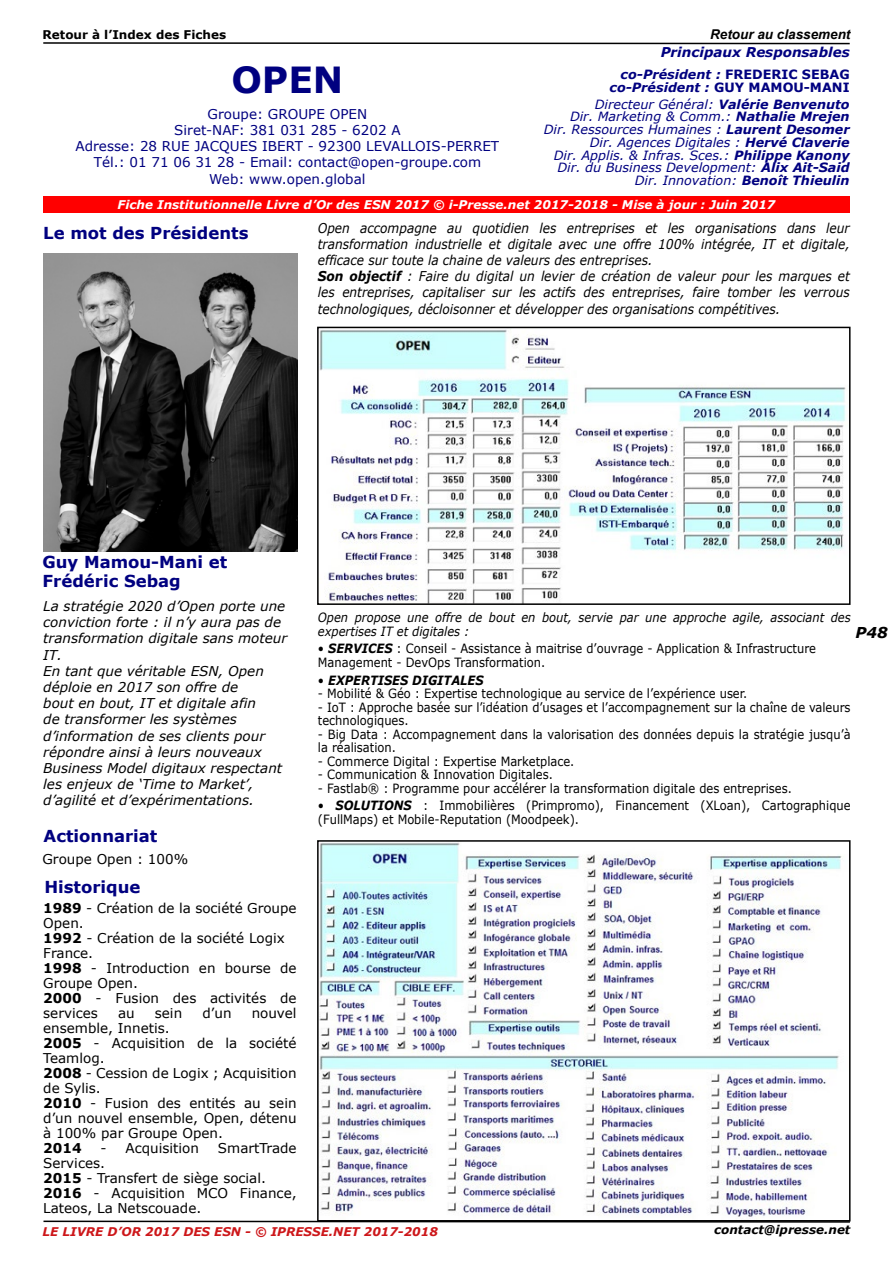
<style>
.page{position:relative;width:893px;height:1263px;background:#fff}
.page>*{position:absolute;margin:0;border:0;box-sizing:border-box;transform-origin:0 0}
.t1{font:700 36px "Verdana";color:#000080}
.t2{font:700 16.5px/19.8px "Verdana";color:#000080}
.t3{font:italic 700 15px "Verdana";color:#000}
.t4{font:13.5px/15px "Verdana";color:#000}
.t5{font:italic 13.5px/16.2px "Verdana";color:#000;scale:.9 1}
.t6{font:italic 13.5px/16.2px "Verdana";color:#000}
.t7{font:13.5px/16.2px "Verdana";color:#000080;text-align:center}
.t8{font:italic 700 13.5px "Verdana";color:#000080}
.t9{font:italic 700 13.5px "Arial";color:#000}
.t10{font:700 13.5px "Verdana";color:#000}
.t11{font:12.75px/13.5px "Verdana";color:#000;scale:.9 1}
.t12{font:italic 12.75px/12.8px "Verdana";color:#000080;text-align:right}
.t13{font:italic 12.75px/13.5px "Verdana";color:#000;scale:.9 1}
.t14{font:italic 700 12.75px/12.8px "Verdana";color:#000080;text-align:right}
.t15{font:italic 700 12.75px "Verdana";color:#000;scale:.9 1}
.t16{font:italic 700 12px "Verdana";color:#fff}
.t17{font:italic 700 12px "Verdana";color:#cd171a}
.t18{font:700 12px "Verdana";color:#000}
.t19{font:italic 700 12px "Verdana";color:#000}
.s1{font-style:normal}
.s2{font-weight:700}
.s3{font-weight:700;font-style:italic}
.s4{font-weight:400;font-style:normal}
</style>
<div class="page">
<div style="left:43px;top:196px;width:807px;height:17px;background:#f00"></div>
<svg style="left:43px;top:42px;width:807px;height:3px"></svg>
<svg style="left:43px;top:1220px;width:808px;height:3px;background:#5e5e5e"></svg>
<img style="left:43px;top:253px;width:255px;height:299px">
<img style="left:320px;top:330px;width:526px;height:272px">
<div style="left:317px;top:327px;width:533px;height:278px;border:2px solid #000"></div>
<img style="left:320px;top:843px;width:522px;height:374px">
<div style="left:317px;top:840px;width:533px;height:381px;border:2px solid #000"></div>
<p class="t18" style="left:43px;top:26px;width:185px">Retour à l’Index des Fiches</p>
<h1 class="t1" style="left:231px;top:55px;width:114px">OPEN</h1>
<p class="t7" style="left:76px;top:106px;width:425px">Groupe: GROUPE OPEN<br>Siret-NAF: 381 031 285 - 6202 A<br>Adresse: 28 RUE JACQUES IBERT - 92300 LEVALLOIS-PERRET Tél.: 01 71 06 31 28 - Email: contact@open-groupe.com Web: www.open.global</p>
<p class="t9" style="left:710px;top:25px;width:142px">Retour au classement</p>
<p class="t8" style="left:661px;top:43px;width:190px">Principaux Responsables</p>
<p class="t14" style="left:610px;top:68px;width:242px">co-Président : <span class="s1">FREDERIC SEBAG </span>co-Président : <span class="s1">GUY MAMOU-MANI</span></p>
<p class="t12" style="left:544px;top:97px;width:307px">Directeur Général: <span class="s2">Valérie Benvenuto<br></span>Dir. Marketing &amp; Comm.: <span class="s2">Nathalie Mrejen </span>Dir. Ressources Humaines : <span class="s2">Laurent Desomer </span>Dir. Agences Digitales : <span class="s2">Hervé Claverie<br></span>Dir. Applis. &amp; Infras. Sces.: <span class="s2">Philippe Kanony </span>Dir. du Business Development: <span class="s2">Alix Ait-Said </span>Dir. Innovation: <span class="s2">Benoît Thieulin</span></p>
<p class="t16" style="left:118px;top:196px;width:659px">Fiche Institutionnelle Livre d’Or des ESN 2017 © i-Presse.net 2017-2018 - Mise à jour : Juin 2017</p>
<p class="t2" style="left:43px;top:223px;width:207px">Le mot des Présidents</p>
<p class="t5" style="left:318px;top:219px;width:592px">Open accompagne au quotidien les entreprises et les organisations dans leur transformation industrielle et digitale avec une offre 100% intégrée, IT et digitale, efficace sur toute la chaine de valeurs des entreprises.<br><span class="s2">Son objectif</span> : Faire du digital un levier de création de valeur pour les marques et les entreprises, capitaliser sur les actifs des entreprises, faire tomber les verrous technologiques, décloisonner et développer des organisations compétitives.</p>
<p class="t2" style="left:43px;top:551px;width:186px">Guy Mamou-Mani et<br>Frédéric Sebag</p>
<p class="t6" style="left:43px;top:598px;width:245px">La stratégie 2020 d’Open porte une conviction forte : il n’y aura pas de transformation digitale sans moteur<br>IT.<br>En tant que véritable ESN, Open déploie en 2017 son offre de<br>bout en bout, IT et digitale afin<br>de transformer les systèmes d’information de ses clients pour répondre ainsi à leurs nouveaux<br>Business Model digitaux respectant les enjeux de ‘Time to Market’, d’agilité et d’expérimentations.</p>
<p class="t2" style="left:44px;top:826px;width:115px">Actionnariat</p>
<p class="t4" style="left:43px;top:851px;width:147px">Groupe Open : 100%</p>
<p class="t4" style="left:43px;top:900px;width:255px"><span class="s2">1989</span> - Création de la société Groupe<br>Open.<br><span class="s2">1992</span> - Création de la société Logix<br>France.<br><span class="s2">1998</span> - Introduction en bourse de<br>Groupe Open.<br><span class="s2">2000</span> - Fusion des activités de services</p>
<p class="t2" style="left:44px;top:877px;width:98px">Historique</p>
<p class="t4" style="left:118px;top:1005px;width:18px">au</p>
<p class="t4" style="left:155px;top:1005px;width:29px">sein</p>
<p class="t4" style="left:202px;top:1005px;width:31px">d’un</p>
<p class="t4" style="left:252px;top:1005px;width:46px">nouvel</p>
<p class="t4" style="left:43px;top:1020px;width:255px">ensemble, Innetis.<br><span class="s2">2005</span> - Acquisition de la société<br>Teamlog.<br><span class="s2">2008</span> - Cession de Logix ; Acquisition de Sylis.<br><span class="s2">2010</span> - Fusion des entités au sein d’un nouvel ensemble, Open, détenu à 100% par Groupe Open.</p>
<p class="t10" style="left:43px;top:1138px;width:40px">2014</p>
<p class="t4" style="left:101px;top:1140px;width:100px">- Acquisition</p>
<p class="t4" style="left:218px;top:1140px;width:80px">SmartTrade</p>
<p class="t4" style="left:43px;top:1155px;width:255px">Services.<br><span class="s2">2015</span> - Transfert de siège social.<br><span class="s2">2016</span> - Acquisition MCO Finance,<br>Lateos, La Netscouade.</p>
<p class="t13" style="left:318px;top:611px;width:593px">Open propose une offre de bout en bout, servie par une approche agile, associant des expertises IT et digitales :</p>
<p class="t11" style="left:318px;top:642px;width:555px">• <span class="s3">SERVICES</span> : Conseil - Assistance à maitrise d’ouvrage - Application &amp; Infrastructure<br>Management - DevOps Transformation.</p>
<p class="t15" style="left:318px;top:671px;width:186px"><span class="s4">•</span> EXPERTISES DIGITALES</p>
<p class="t11" style="left:318px;top:687px;width:478px">- Mobilité &amp; Géo : Expertise technologique au service de l’expérience user.</p>
<p class="t11" style="left:318px;top:700px;width:593px">- IoT : Approche basée sur l’idéation d’usages et l’accompagnement sur la chaîne de valeurs technologiques.</p>
<p class="t11" style="left:318px;top:727px;width:593px">- Big Data : Accompagnement dans la valorisation des données depuis la stratégie jusqu’à la réalisation.</p>
<p class="t11" style="left:318px;top:754px;width:286px">- Commerce Digital : Expertise Marketplace.</p>
<p class="t11" style="left:318px;top:768px;width:262px">- Communication &amp; Innovation Digitales.</p>
<p class="t11" style="left:318px;top:781px;width:528px">- Fastlab® : Programme pour accélérer la transformation digitale des entreprises.</p>
<p class="t11" style="left:318px;top:799px;width:593px">• <span class="s3">SOLUTIONS</span> : Immobilières (Primpromo), Financement (XLoan), Cartographique (FullMaps) et Mobile-Reputation (Moodpeek).</p>
<p class="t3" style="left:855px;top:621px;width:34px">P48</p>
<p class="t17" style="left:43px;top:1223px;width:397px">LE LIVRE D’OR 2017 DES ESN - © IPRESSE.NET 2017-2018</p>
<p class="t19" style="left:714px;top:1221px;width:138px">contact@ipresse.net</p>
</div>
